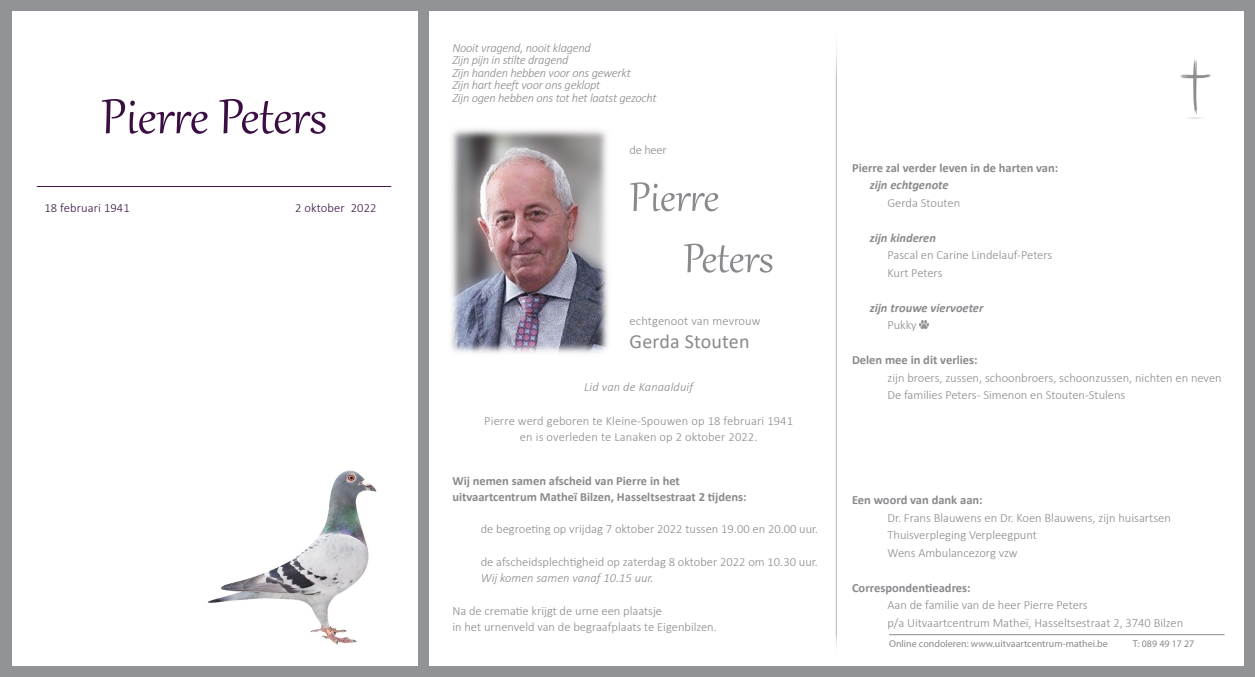
<style>
.page{position:relative;width:1255px;height:677px;background:#fff}
.page>*{position:absolute;margin:0;border:0;box-sizing:border-box;transform-origin:0 0}
.t1{font:60px "Gabriola";color:#3a0e43}
.t2{font:50px "Gabriola";color:#8a898d}
.t3{font:20px "Calibri";letter-spacing:.01em;color:#8a898d}
.t4{font:300 12.5px "Calibri";color:#8a898d}
.t5{font:700 12.5px "Calibri";color:#8a898d}
.t6{font:italic 300 12.5px "Calibri";letter-spacing:-.02em;color:#8a898d}
.t7{font:italic 700 12.5px "Calibri";color:#8a898d}
.t8{font:italic 300 12.5px "Calibri";color:#8a898d}
.t9{font:300 12.5px "Calibri";letter-spacing:.01em;color:#3a0e43}
.t10{font:italic 300 12.5px "Calibri";letter-spacing:.01em;color:#8a898d}
.t11{font:10px "Myriad Pro";color:#8a898d}
</style>
<div class="page">
<div style="left:418px;top:0;width:11px;height:677px;background:#919396"></div>
<div style="left:1244px;top:0;width:10px;height:677px;background:#919396"></div>
<hr style="left:889px;top:634px;width:335px;height:1px;background:#8a898d">
<div style="left:0;top:0;width:1254px;height:11px;background:#919396"></div>
<div style="left:0;top:0;width:11px;height:677px;background:#919396"></div>
<hr style="left:835px;top:24px;width:1px;height:632px;background:#231f20">
<div style="left:3px;top:667px;width:1251px;height:10px;background:#919396"></div>
<img style="left:1180px;top:58px;width:31px;height:61px">
<svg style="left:919px;top:320px;width:9px;height:9px"></svg>
<div style="left:1px;top:1px;width:11px;height:676px;background:#919396"></div>
<hr style="left:0;top:566px;width:39px;height:1px;background:#667e45">
<hr style="left:37px;top:186px;width:354px;height:1px;background:#411643">
<img style="left:207px;top:470px;width:170px;height:175px">
<img style="left:451px;top:129px;width:157px;height:225px">
<p class="t1" style="left:101px;top:77px;width:227px">Pierre Peters</p>
<p class="t9" style="left:44px;top:200px;width:87px">18 februari 1941</p>
<p class="t9" style="left:295px;top:200px;width:83px">2 oktober 2022</p>
<p class="t6" style="left:452px;top:40px;width:140px">Nooit vragend, nooit klagend</p>
<p class="t6" style="left:452px;top:53px;width:118px">Zijn pijn in stilte dragend</p>
<p class="t6" style="left:452px;top:65px;width:180px">Zijn handen hebben voor ons gewerkt</p>
<p class="t6" style="left:452px;top:78px;width:149px">Zijn hart heeft voor ons geklopt</p>
<p class="t6" style="left:452px;top:90px;width:206px">Zijn ogen hebben ons tot het laatst gezocht</p>
<p class="t4" style="left:629px;top:143px;width:39px">de heer</p>
<p class="t2" style="left:629px;top:164px;width:91px">Pierre</p>
<p class="t2" style="left:683px;top:225px;width:91px">Peters</p>
<p class="t4" style="left:629px;top:313px;width:132px">echtgenoot van mevrouw</p>
<p class="t3" style="left:629px;top:328px;width:121px">Gerda Stouten</p>
<p class="t10" style="left:584px;top:379px;width:110px">Lid van de Kanaalduif</p>
<p class="t4" style="left:484px;top:413px;width:310px">Pierre werd geboren te Kleine-Spouwen op 18 februari 1941</p>
<p class="t4" style="left:520px;top:429px;width:239px">en is overleden te Lanaken op 2 oktober 2022.</p>
<p class="t5" style="left:452px;top:471px;width:229px">Wij nemen samen afscheid van Pierre in het</p>
<p class="t5" style="left:452px;top:488px;width:296px">uitvaartcentrum Matheï Bilzen, Hasseltsestraat 2 tijdens:</p>
<p class="t4" style="left:480px;top:521px;width:339px">de begroeting op vrijdag 7 oktober 2022 tussen 19.00 en 20.00 uur.</p>
<p class="t4" style="left:480px;top:554px;width:338px">de afscheidsplechtigheid op zaterdag 8 oktober 2022 om 10.30 uur.</p>
<p class="t8" style="left:480px;top:570px;width:174px">Wij komen samen vanaf 10.15 uur.</p>
<p class="t4" style="left:452px;top:603px;width:211px">Na de crematie krijgt de urne een plaatsje</p>
<p class="t4" style="left:452px;top:619px;width:266px">in het urnenveld van de begraafplaats te Eigenbilzen.</p>
<p class="t5" style="left:852px;top:159px;width:208px">Pierre zal verder leven in de harten van:</p>
<p class="t7" style="left:869px;top:176px;width:80px">zijn echtgenote</p>
<p class="t4" style="left:887px;top:195px;width:74px">Gerda Stouten</p>
<p class="t7" style="left:869px;top:229px;width:68px">zijn kinderen</p>
<p class="t4" style="left:887px;top:247px;width:166px">Pascal en Carine Lindelauf-Peters</p>
<p class="t4" style="left:887px;top:265px;width:57px">Kurt Peters</p>
<p class="t7" style="left:869px;top:299px;width:115px">zijn trouwe viervoeter</p>
<p class="t4" style="left:887px;top:317px;width:31px">Pukky</p>
<p class="t5" style="left:852px;top:351px;width:127px">Delen mee in dit verlies:</p>
<p class="t4" style="left:887px;top:370px;width:336px">zijn broers, zussen, schoonbroers, schoonzussen, nichten en neven</p>
<p class="t4" style="left:887px;top:387px;width:239px">De families Peters- Simenon en Stouten-Stulens</p>
<p class="t5" style="left:852px;top:491px;width:132px">Een woord van dank aan:</p>
<p class="t4" style="left:887px;top:510px;width:285px">Dr. Frans Blauwens en Dr. Koen Blauwens, zijn huisartsen</p>
<p class="t4" style="left:887px;top:527px;width:151px">Thuisverpleging Verpleegpunt</p>
<p class="t4" style="left:887px;top:545px;width:132px">Wens Ambulancezorg vzw</p>
<p class="t5" style="left:852px;top:579px;width:120px">Correspondentieadres:</p>
<p class="t4" style="left:887px;top:597px;width:202px">Aan de familie van de heer Pierre Peters</p>
<p class="t4" style="left:887px;top:615px;width:297px">p/a Uitvaartcentrum Matheï, Hasseltsestraat 2, 3740 Bilzen</p>
<p class="t11" style="left:889px;top:637px;width:220px">Online condoleren: www.uitvaartcentrum-mathei.be</p>
<p class="t11" style="left:1132px;top:637px;width:63px">T: 089 49 17 27</p>
</div>
